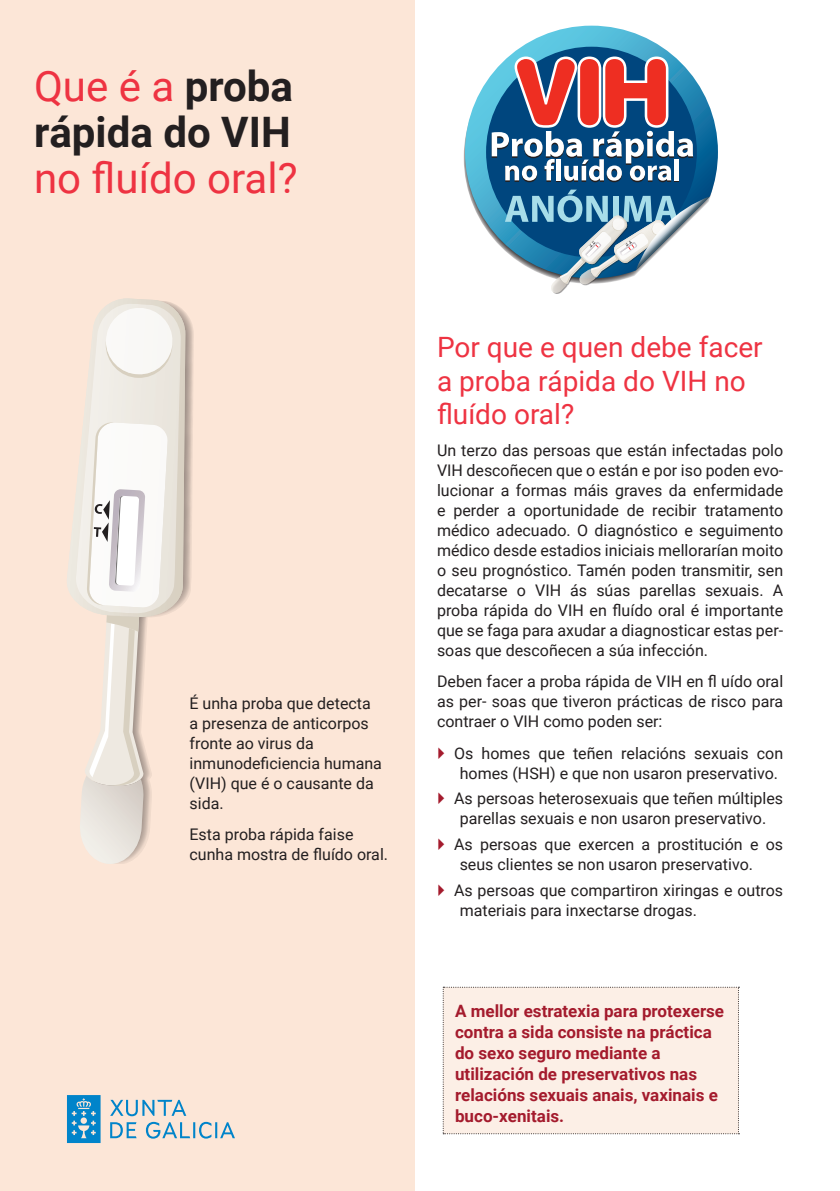
<style>
.page{position:relative;width:840px;height:1191px;background:#fff}
.page>*{position:absolute;margin:0;border:0;box-sizing:border-box;transform-origin:0 0}
.t1{font:700 42px/46px "Roboto";color:#231f20}
.t2{font:42px "Roboto";color:#ee3342}
.t3{font:28px/33.6px "Roboto";color:#ee3342}
.t4{font:700 17px/21px "Roboto";color:#a41b2d}
.t5{font:16px/20px "Roboto";color:#231f20}
.s1{font-weight:400;color:#ee3342}
</style>
<div class="page">
<div style="left:0;top:0;width:414px;height:1191px;background:#fce6d7"></div>
<svg style="left:185px;top:312px;width:9px;height:289px"></svg>
<svg style="left:67px;top:298px;width:118px;height:566px"></svg>
<div style="left:442px;top:986px;width:297px;height:148px;background:#fcefe6"></div>
<svg style="left:464px;top:26px;width:253px;height:224px"></svg>
<div style="left:486px;top:47px;width:210px;height:210px;background:#00467e;border-radius:50%"></div>
<svg style="left:504px;top:190px;width:205px;height:104px"></svg>
<svg style="left:491px;top:56px;width:201px;height:126px"></svg>
<svg style="left:67px;top:1095px;width:168px;height:48px"></svg>
<h1 class="t1" style="left:34px;top:61px;width:260px"><span class="s1">Que é a</span> proba rápida do VIH</h1>
<h1 class="t2" style="left:34px;top:148px;width:265px">no fluído oral?</h1>
<p class="t5" style="left:189px;top:692px;width:194px">É unha proba que detecta a presenza de anticorpos fronte ao virus da inmunodeficiencia humana (VIH) que é o causante da sida.</p>
<p class="t5" style="left:189px;top:823px;width:200px">Esta proba rápida faise cunha mostra de fluído oral.</p>
<h2 class="t3" style="left:437px;top:329px;width:327px">Por que e quen debe facer a proba rápida do VIH no fluído oral?</h2>
<p class="t5" style="left:437px;top:439px;width:347px;text-align:justify">Un terzo das persoas que están infectadas polo VIH descoñecen que o están e por iso poden evo&shy;lucionar a formas máis graves da enfermidade e perder a oportunidade de recibir tratamento médico adecuado. O diagnóstico e seguimento médico desde estadios iniciais mellorarían moito o seu prognóstico. Tamén poden transmitir, sen decatarse o VIH ás súas parellas sexuais. A proba rápida do VIH en fluído oral é importante que se faga para axudar a diagnosticar estas per&shy;soas que descoñecen a súa infección.</p>
<p class="t5" style="left:437px;top:671px;width:347px;text-align:justify">Deben facer a proba rápida de VIH en fl uído oral as per- soas que tiveron prácticas de risco para contraer o VIH como poden ser:</p>
<p class="t5" style="left:454px;top:742px;width:330px;text-align:center">Os homes que teñen relacións sexuais con homes (HSH) e que non usaron preservativo.</p>
<p class="t5" style="left:459px;top:788px;width:325px;text-indent:-6px">As persoas heterosexuais que teñen múltiples parellas sexuais e non usaron preservativo.</p>
<p class="t5" style="left:459px;top:833px;width:325px;text-indent:-6px">As persoas que exercen a prostitución e os seus clientes se non usaron preservativo.</p>
<p class="t5" style="left:459px;top:879px;width:325px;text-indent:-6px">As persoas que compartiron xiringas e outros materiais para inxectarse drogas.</p>
<p class="t4" style="left:455px;top:999px;width:270px">A mellor estratexia para protexerse contra a sida consiste na práctica do sexo seguro mediante a utilización de preservativos nas relacións sexuais anais, vaxinais e buco-xenitais.</p>
</div>
